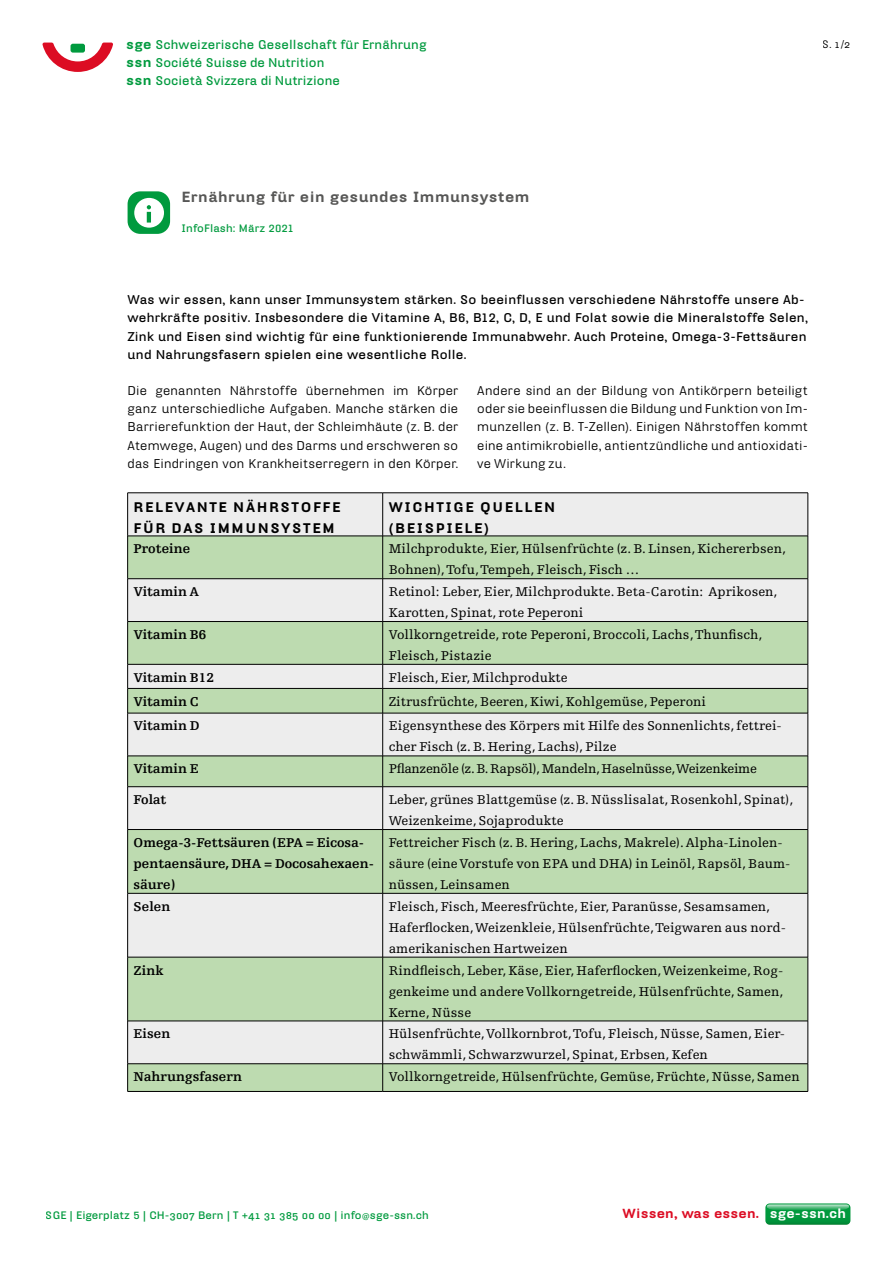
<style>
.page{position:relative;width:893px;height:1263px;background:#fff}
.page>*{position:absolute;margin:0;border:0;box-sizing:border-box;transform-origin:0 0}
.t1{font:900 14.25px "Hydra Text";letter-spacing:.03em;color:#575756}
.t2{font:13.5px/21px "Egyptienne FLT Std";letter-spacing:.005em;color:#000}
.t3{font:700 13.5px/21px "Egyptienne FLT Std";color:#000}
.t4{font:900 13.5px/21px "Hydra Text";letter-spacing:.12em;color:#000}
.t5{font:13.5px "Egyptienne FLT Std";letter-spacing:-.02em;color:#000}
.t6{font:900 12.75px "Hydra Text";letter-spacing:.01em;color:#dc0c23}
.t7{font:12.3px/18.3px "Hydra Text";letter-spacing:.02em;color:#000;text-align:justify}
.t8{font:700 12.3px/18.3px "Hydra Text";letter-spacing:.02em;color:#000}
.t9{font:700 12.3px/18px "Hydra Text";letter-spacing:.005em;color:#009a3e}
.t10{font:700 10.5px "Hydra Text";letter-spacing:.01em;color:#009a3e}
.t11{font:10.5px "Hydra Text";color:#000}
.s1{font-weight:900;font-size:13.05px}
.s2{font-family:"Hydra Text Regular Expert"}
.s3{font-family:"Hydra Text Bold Expert";font-weight:400}
.s4{font-weight:400}
.s5{color:#fff}
</style>
<div class="page">
<svg style="left:43px;top:43px;width:70px;height:29px"></svg>
<svg style="left:765px;top:1203px;width:85px;height:22px;background:#24a456"></svg>
<div style="left:128px;top:191px;width:42px;height:43px;background:#009a3e;border-radius:13px"></div>
<svg style="left:134px;top:198px;width:30px;height:30px"></svg>
<div style="left:128px;top:493px;width:680px;height:43px;background:#ededed"></div>
<svg style="left:128px;top:537px;width:680px;height:554px;background:#d1e1ca"></svg>
<hr style="left:128px;top:492px;width:255px;height:1px;background:#000">
<hr style="left:127px;top:493px;width:1px;height:43px;background:#000">
<hr style="left:383px;top:492px;width:425px;height:1px;background:#000">
<hr style="left:382px;top:493px;width:1px;height:43px;background:#000">
<hr style="left:808px;top:493px;width:1px;height:43px;background:#000">
<hr style="left:128px;top:536px;width:255px;height:1px;background:#000">
<hr style="left:127px;top:536px;width:1px;height:43px;background:#000">
<hr style="left:383px;top:536px;width:425px;height:1px;background:#000">
<hr style="left:382px;top:536px;width:1px;height:43px;background:#000">
<hr style="left:808px;top:536px;width:1px;height:43px;background:#000">
<hr style="left:128px;top:578px;width:255px;height:1px;background:#000">
<hr style="left:127px;top:579px;width:1px;height:42px;background:#000">
<hr style="left:383px;top:578px;width:425px;height:1px;background:#000">
<hr style="left:382px;top:579px;width:1px;height:42px;background:#000">
<hr style="left:808px;top:579px;width:1px;height:42px;background:#000">
<hr style="left:128px;top:621px;width:255px;height:1px;background:#000">
<hr style="left:127px;top:622px;width:1px;height:42px;background:#000">
<hr style="left:383px;top:621px;width:425px;height:1px;background:#000">
<hr style="left:382px;top:622px;width:1px;height:42px;background:#000">
<hr style="left:808px;top:622px;width:1px;height:42px;background:#000">
<hr style="left:128px;top:664px;width:255px;height:1px;background:#000">
<hr style="left:383px;top:664px;width:425px;height:1px;background:#000">
<hr style="left:128px;top:688px;width:255px;height:1px;background:#000">
<svg style="left:127px;top:664px;width:1px;height:49px"></svg>
<hr style="left:383px;top:688px;width:425px;height:1px;background:#000">
<svg style="left:382px;top:664px;width:1px;height:49px"></svg>
<svg style="left:808px;top:664px;width:1px;height:49px"></svg>
<hr style="left:128px;top:713px;width:255px;height:1px;background:#000">
<hr style="left:127px;top:713px;width:1px;height:43px;background:#000">
<hr style="left:383px;top:713px;width:425px;height:1px;background:#000">
<hr style="left:382px;top:713px;width:1px;height:43px;background:#000">
<hr style="left:808px;top:713px;width:1px;height:43px;background:#000">
<hr style="left:128px;top:756px;width:255px;height:1px;background:#000">
<hr style="left:127px;top:756px;width:1px;height:31px;background:#000">
<hr style="left:383px;top:756px;width:425px;height:1px;background:#000">
<hr style="left:382px;top:756px;width:1px;height:31px;background:#000">
<hr style="left:808px;top:756px;width:1px;height:31px;background:#000">
<hr style="left:128px;top:786px;width:255px;height:1px;background:#000">
<hr style="left:127px;top:787px;width:1px;height:42px;background:#000">
<hr style="left:383px;top:786px;width:425px;height:1px;background:#000">
<hr style="left:382px;top:787px;width:1px;height:42px;background:#000">
<hr style="left:808px;top:787px;width:1px;height:42px;background:#000">
<hr style="left:128px;top:829px;width:255px;height:1px;background:#000">
<hr style="left:127px;top:829px;width:1px;height:64px;background:#000">
<hr style="left:383px;top:829px;width:425px;height:1px;background:#000">
<hr style="left:382px;top:829px;width:1px;height:64px;background:#000">
<hr style="left:808px;top:829px;width:1px;height:64px;background:#000">
<hr style="left:128px;top:893px;width:255px;height:1px;background:#000">
<hr style="left:127px;top:893px;width:1px;height:64px;background:#000">
<hr style="left:383px;top:893px;width:425px;height:1px;background:#000">
<hr style="left:382px;top:893px;width:1px;height:64px;background:#000">
<hr style="left:808px;top:893px;width:1px;height:64px;background:#000">
<hr style="left:128px;top:957px;width:255px;height:1px;background:#000">
<hr style="left:127px;top:957px;width:1px;height:64px;background:#000">
<hr style="left:383px;top:957px;width:425px;height:1px;background:#000">
<hr style="left:382px;top:957px;width:1px;height:64px;background:#000">
<hr style="left:808px;top:957px;width:1px;height:64px;background:#000">
<hr style="left:128px;top:1021px;width:255px;height:1px;background:#000">
<hr style="left:127px;top:1021px;width:1px;height:43px;background:#000">
<hr style="left:383px;top:1021px;width:425px;height:1px;background:#000">
<hr style="left:382px;top:1021px;width:1px;height:43px;background:#000">
<hr style="left:808px;top:1021px;width:1px;height:43px;background:#000">
<hr style="left:128px;top:1063px;width:255px;height:1px;background:#000">
<svg style="left:127px;top:1064px;width:1px;height:27px"></svg>
<hr style="left:383px;top:1063px;width:425px;height:1px;background:#000">
<svg style="left:382px;top:1064px;width:1px;height:27px"></svg>
<svg style="left:808px;top:1064px;width:1px;height:27px"></svg>
<hr style="left:128px;top:1091px;width:255px;height:1px;background:#000">
<hr style="left:383px;top:1091px;width:425px;height:1px;background:#000">
<p class="t9" style="left:126px;top:35px;width:302px"><span class="s1">sge</span> Schweizerische Gesellschaft für Ernährung <span class="s1">ssn</span> Société Suisse de Nutrition<br><span class="s1">ssn</span> Società Svizzera di Nutrizione</p>
<p class="t11" style="left:823px;top:38px;width:29px">S. <span class="s2">1</span> /<span class="s2">2</span></p>
<p class="t1" style="left:182px;top:188px;width:349px">Ernährung für ein gesundes Immunsystem</p>
<p class="t10" style="left:182px;top:221px;width:113px">InfoFlash: März 2021</p>
<p class="t8" style="left:128px;top:290px;width:682px">Was wir essen, kann unser Immunsystem stärken. So beeinflussen verschiedene Nährstoffe unsere Ab&shy;wehrkräfte positiv. Insbesondere die Vitamine A, B6, B12, C, D, E und Folat sowie die Mineralstoffe Selen, Zink und Eisen sind wichtig für eine funktionierende Immunabwehr. Auch Proteine, Omega-3-Fettsäuren und Nahrungsfasern spielen eine wesentliche Rolle.</p>
<p class="t7" style="left:128px;top:381px;width:332px">Die genannten Nährstoffe übernehmen im Körper ganz unterschiedliche Aufgaben. Manche stärken die Barrierefunktion der Haut, der Schleimhäute (z. B. der Atemwege, Augen) und des Darms und erschweren so das Eindringen von Krankheitserregern in den Körper.</p>
<p class="t7" style="left:477px;top:381px;width:332px">Andere sind an der Bildung von Antikörpern beteiligt oder sie beeinflussen die Bildung und Funktion von Im&shy;munzellen (z. B. T-Zellen). Einigen Nährstoffen kommt eine antimikrobielle, antientzündliche und antioxidati&shy;ve Wirkung zu.</p>
<p class="t4" style="left:134px;top:496px;width:209px">RELEVANTE NÄHRSTOFFE<br>FÜR DAS IMMUNSYSTEM</p>
<p class="t4" style="left:389px;top:496px;width:168px">WICHTIGE QUELLEN (BEISPIELE)</p>
<p class="t3" style="left:134px;top:538px;width:58px">Proteine</p>
<p class="t2" style="left:389px;top:538px;width:399px">Milchprodukte, Eier, Hülsenfrüchte (z. B. Linsen, Kichererbsen,<br>Bohnen), Tofu, Tempeh, Fleisch, Fisch …</p>
<p class="t3" style="left:134px;top:581px;width:67px">Vitamin A</p>
<p class="t2" style="left:389px;top:581px;width:390px">Retinol: Leber, Eier, Milchprodukte. Beta-Carotin: Aprikosen,<br>Karotten, Spinat, rote Peperoni</p>
<p class="t3" style="left:134px;top:624px;width:74px">Vitamin B6</p>
<p class="t2" style="left:389px;top:624px;width:375px">Vollkorngetreide, rote Peperoni, Broccoli, Lachs, Thunfisch,<br>Fleisch, Pistazie</p>
<p class="t3" style="left:134px;top:667px;width:82px">Vitamin B12</p>
<p class="t2" style="left:389px;top:667px;width:180px">Fleisch, Eier, Milchprodukte</p>
<p class="t3" style="left:134px;top:691px;width:67px">Vitamin C</p>
<p class="t2" style="left:389px;top:691px;width:319px">Zitrusfrüchte, Beeren, Kiwi, Kohlgemüse, Peperoni</p>
<p class="t3" style="left:134px;top:716px;width:67px">Vitamin D</p>
<p class="t2" style="left:389px;top:716px;width:395px">Eigensynthese des Körpers mit Hilfe des Sonnenlichts, fettrei&shy;cher Fisch (z. B. Hering, Lachs), Pilze</p>
<p class="t3" style="left:134px;top:758px;width:67px">Vitamin E</p>
<p class="t5" style="left:389px;top:761px;width:370px">Pflanzenöle (z. B. Rapsöl), Mandeln, Haselnüsse, Weizenkeime</p>
<p class="t3" style="left:134px;top:789px;width:34px">Folat</p>
<p class="t2" style="left:389px;top:789px;width:406px">Leber, grünes Blattgemüse (z. B. Nüsslisalat, Rosenkohl, Spinat),<br>Weizenkeime, Sojaprodukte</p>
<p class="t3" style="left:134px;top:832px;width:242px">Omega-3-Fettsäuren (EPA = Eicosa&shy;pentaensäure, DHA = Docosahexaen&shy;säure)</p>
<p class="t2" style="left:389px;top:832px;width:403px">Fettreicher Fisch (z. B. Hering, Lachs, Makrele). Alpha-Linolen&shy;säure (eine Vorstufe von EPA und DHA) in Leinöl, Rapsöl, Baum&shy;nüssen, Leinsamen</p>
<p class="t3" style="left:134px;top:896px;width:38px">Selen</p>
<p class="t2" style="left:389px;top:896px;width:399px">Fleisch, Fisch, Meeresfrüchte, Eier, Paranüsse, Sesamsamen,<br>Haferflocken, Weizenkleie, Hülsenfrüchte, Teigwaren aus nord&shy;amerikanischen Hartweizen</p>
<p class="t3" style="left:134px;top:960px;width:32px">Zink</p>
<p class="t2" style="left:389px;top:960px;width:396px;text-align:justify">Rindfleisch, Leber, Käse, Eier, Haferflocken, Weizenkeime, Rog&shy;genkeime und andere Vollkorngetreide, Hülsenfrüchte, Samen, Kerne, Nüsse</p>
<p class="t3" style="left:134px;top:1023px;width:38px">Eisen</p>
<p class="t2" style="left:389px;top:1024px;width:398px">Hülsenfrüchte, Vollkornbrot, Tofu, Fleisch, Nüsse, Samen, Eier&shy;schwämmli, Schwarzwurzel, Spinat, Erbsen, Kefen</p>
<p class="t3" style="left:134px;top:1066px;width:110px">Nahrungsfasern</p>
<p class="t2" style="left:389px;top:1066px;width:412px">Vollkorngetreide, Hülsenfrüchte, Gemüse, Früchte, Nüsse, Samen</p>
<p class="t10" style="left:46px;top:1208px;width:385px">SGE | Eigerplatz 5 | CH-<span class="s3">3007</span> Bern | T +<span class="s3">41 31 385 00 00</span> | info<span class="s4">@</span>sge-ssn.ch</p>
<p class="t6" style="left:623px;top:1205px;width:225px">Wissen, was essen. <span class="s5">sge-ssn.ch</span></p>
</div>
